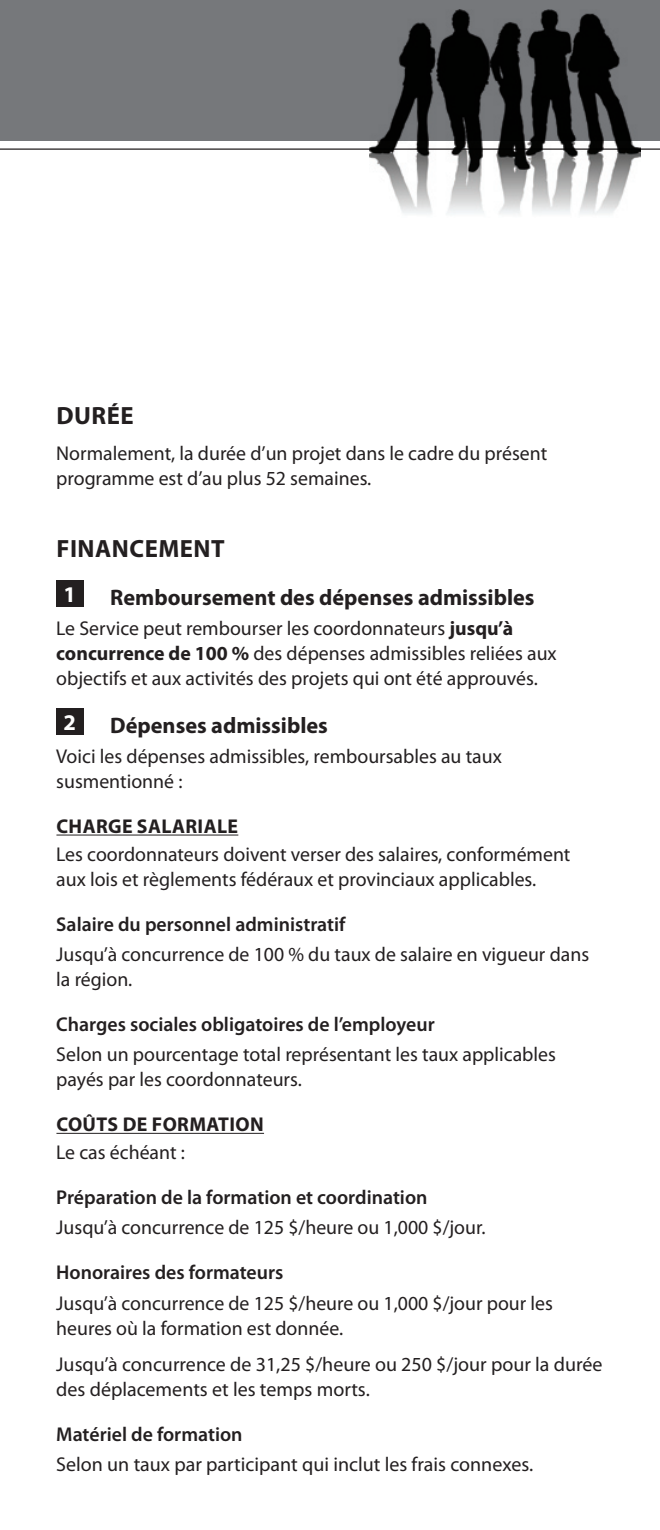
<style>
.page{position:relative;width:660px;height:1530px;background:#fff}
.page>*{position:absolute;margin:0;border:0;box-sizing:border-box;transform-origin:0 0}
._01-Title2{font:700 25px "Myriad Pro";letter-spacing:.02em;color:#231f20}
._01-Title3{font:700 22.5px "Myriad Pro";color:#231f20}
.t1{font:700 22.5px "Myriad Pro";color:#fff}
._03-body{font:20px/25px "Myriad Pro";color:#231f20}
._01-Title5{font:600 20px "Myriad Pro";color:#231f20}
._01-Title4{font:700 20px "Myriad Pro";letter-spacing:.02em;color:#231f20}
.s1{font-weight:700}
</style>
<div class="page">
<div style="left:0;top:0;width:660px;height:141px;background:#76787b"></div>
<hr style="left:0;top:148px;width:660px;height:2px;background:#231f20">
<img style="left:369px;top:9px;width:272px;height:205px">
<hr style="left:56px;top:835px;width:182px;height:1px;background:#231f20">
<hr style="left:56px;top:1133px;width:208px;height:1px;background:#231f20">
<div style="left:56px;top:580px;width:27px;height:27px;background:#231f20"></div>
<div style="left:56px;top:708px;width:27px;height:27px;background:#231f20"></div>
<p class="_01-Title2" style="left:56px;top:401px;width:79px">Durée</p>
<p class="_03-body" style="left:56px;top:440px;width:492px">Normalement, la durée d’un projet dans le cadre du présent programme est d’au plus 52 semaines.</p>
<p class="_01-Title2" style="left:56px;top:535px;width:170px">Financement</p>
<p class="t1" style="left:64px;top:582px;width:14px">1</p>
<p class="_01-Title3" style="left:110px;top:585px;width:426px">Remboursement des dépenses admissibles</p>
<p class="_03-body" style="left:56px;top:616px;width:502px">Le Service peut rembourser les coordonnateurs <span class="s1">jusqu’à concurrence de 100 %</span> des dépenses admissibles reliées aux objectifs et aux activités des projets qui ont été approuvés.</p>
<p class="t1" style="left:64px;top:710px;width:14px">2</p>
<p class="_01-Title3" style="left:110px;top:712px;width:219px">Dépenses admissibles</p>
<p class="_03-body" style="left:56px;top:744px;width:447px">Voici les dépenses admissibles, remboursables au taux susmentionné :</p>
<p class="_01-Title4" style="left:56px;top:815px;width:183px">Charge salariale</p>
<p class="_03-body" style="left:56px;top:841px;width:516px">Les coordonnateurs doivent verser des salaires, conformément aux lois et règlements fédéraux et provinciaux applicables.</p>
<p class="_01-Title5" style="left:56px;top:913px;width:291px">Salaire du personnel administratif</p>
<p class="_03-body" style="left:56px;top:941px;width:534px">Jusqu’à concurrence de 100 % du taux de salaire en vigueur dans la région.</p>
<p class="_01-Title5" style="left:56px;top:1013px;width:380px">Charges sociales obligatoires de l’employeur</p>
<p class="_03-body" style="left:56px;top:1042px;width:501px">Selon un pourcentage total représentant les taux applicables payés par les coordonnateurs.</p>
<p class="_01-Title4" style="left:56px;top:1113px;width:209px">Coûts de formation</p>
<p class="_03-body" style="left:56px;top:1139px;width:130px">Le cas échéant :</p>
<p class="_01-Title5" style="left:56px;top:1186px;width:373px">Préparation de la formation et coordination</p>
<p class="_03-body" style="left:56px;top:1215px;width:431px">Jusqu’à concurrence de 125 $/heure ou 1,000 $/jour.</p>
<p class="_01-Title5" style="left:56px;top:1261px;width:229px">Honoraires des formateurs</p>
<p class="_03-body" style="left:56px;top:1290px;width:498px">Jusqu’à concurrence de 125 $/heure ou 1,000 $/jour pour les heures où la formation est donnée.</p>
<p class="_03-body" style="left:56px;top:1351px;width:548px">Jusqu’à concurrence de 31,25 $/heure ou 250 $/jour pour la durée des déplacements et les temps morts.</p>
<p class="_01-Title5" style="left:56px;top:1423px;width:188px">Matériel de formation</p>
<p class="_03-body" style="left:56px;top:1452px;width:478px">Selon un taux par participant qui inclut les frais connexes.</p>
</div>
